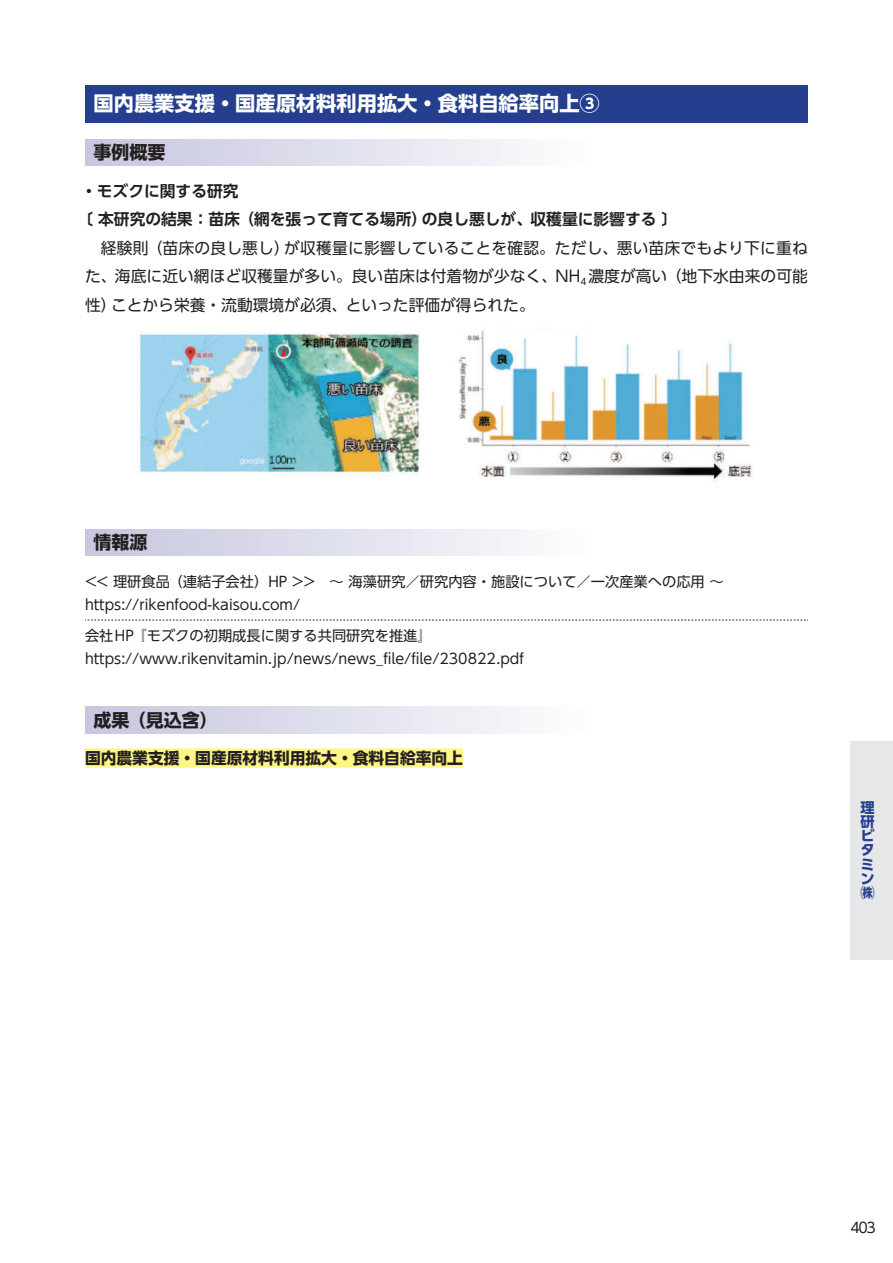
<style>
.page{position:relative;width:893px;height:1263px;background:#fff}
.page>*{position:absolute;margin:0;border:0;box-sizing:border-box;transform-origin:0 0}
.t1{font:700 20.25px "UD Shin Go Pr 6";color:#fff}
.t2{font:700 18px "UD Shin Go Pr 6";color:#231f20}
.t3{font:15.75px/28.5px "UD Shin Go Pr 6";color:#231f20;text-align:justify}
.t4{font:700 15.75px/28.5px "UD Shin Go Pr 6 De";color:#231f20}
.t5{font:700 15.75px "UD Shin Go Pr 6";color:#231f20}
.t6{font:14.25px/22.5px "UD Shin Go Pr 6";color:#231f20}
.t7{font:700 14.25px/14.2px "UD Shin Go Pr 6";color:#253f8e}
</style>
<div class="page">
<div style="left:850px;top:741px;width:43px;height:218px;background:#e6e7e9"></div>
<div style="left:85px;top:748px;width:378px;height:19px;background:#fff685"></div>
<div style="left:85px;top:85px;width:723px;height:37px;background:#253f8e"></div>
<div style="left:85px;top:139px;width:723px;height:27px;background:linear-gradient(to right,#cacae1,#fff)"></div>
<div style="left:85px;top:529px;width:723px;height:27px;background:linear-gradient(to right,#cacae1,#fff)"></div>
<svg style="left:85px;top:620px;width:723px;height:1px"></svg>
<div style="left:85px;top:706px;width:723px;height:27px;background:linear-gradient(to right,#cacae1,#fff)"></div>
<img style="left:139px;top:330px;width:614px;height:152px">
<h1 class="t1" style="left:94px;top:87px;width:508px">国内農業支援・国産原材料利用拡大・食料自給率向上③</h1>
<p class="t2" style="left:94px;top:138px;width:73px">事例概要</p>
<p class="t4" style="left:77px;top:176px;width:602px">・モズクに関する研究<br>〔 本研究の結果：苗床（網を張って育てる場所）の良し悪しが、収穫量に影響する 〕</p>
<p class="t3" style="left:85px;top:233px;width:724px">　経験則（苗床の良し悪し）が収穫量に影響していることを確認。ただし、悪い苗床でもより下に重ねた、海底に近い網ほど収穫量が多い。良い苗床は付着物が少なく、NH<sub>4</sub> 濃度が高い（地下水由来の可能性）ことから栄養・流動環境が必須、といった評価が得られた。</p>
<p class="t2" style="left:94px;top:528px;width:55px">情報源</p>
<p class="t6" style="left:85px;top:570px;width:640px">&lt;&lt; 理研食品（連結子会社）HP &gt;&gt;　～ 海藻研究／研究内容・施設について／一次産業への応用 ～https://rikenfood-kaisou.com/</p>
<p class="t6" style="left:85px;top:624px;width:440px">会社HP『モズクの初期成長に関する共同研究を推進』https://www.rikenvitamin.jp/news/news_file/file/230822.pdf</p>
<p class="t2" style="left:94px;top:705px;width:126px">成果（見込含）</p>
<p class="t5" style="left:85px;top:745px;width:380px">国内農業支援・国産原材料利用拡大・食料自給率向上</p>
<p class="t7" style="left:860px;top:800px;width:23px">理研ビタミン㈱</p>
<p class="t6" style="left:850px;top:1216px;width:27px">403</p>
</div>
